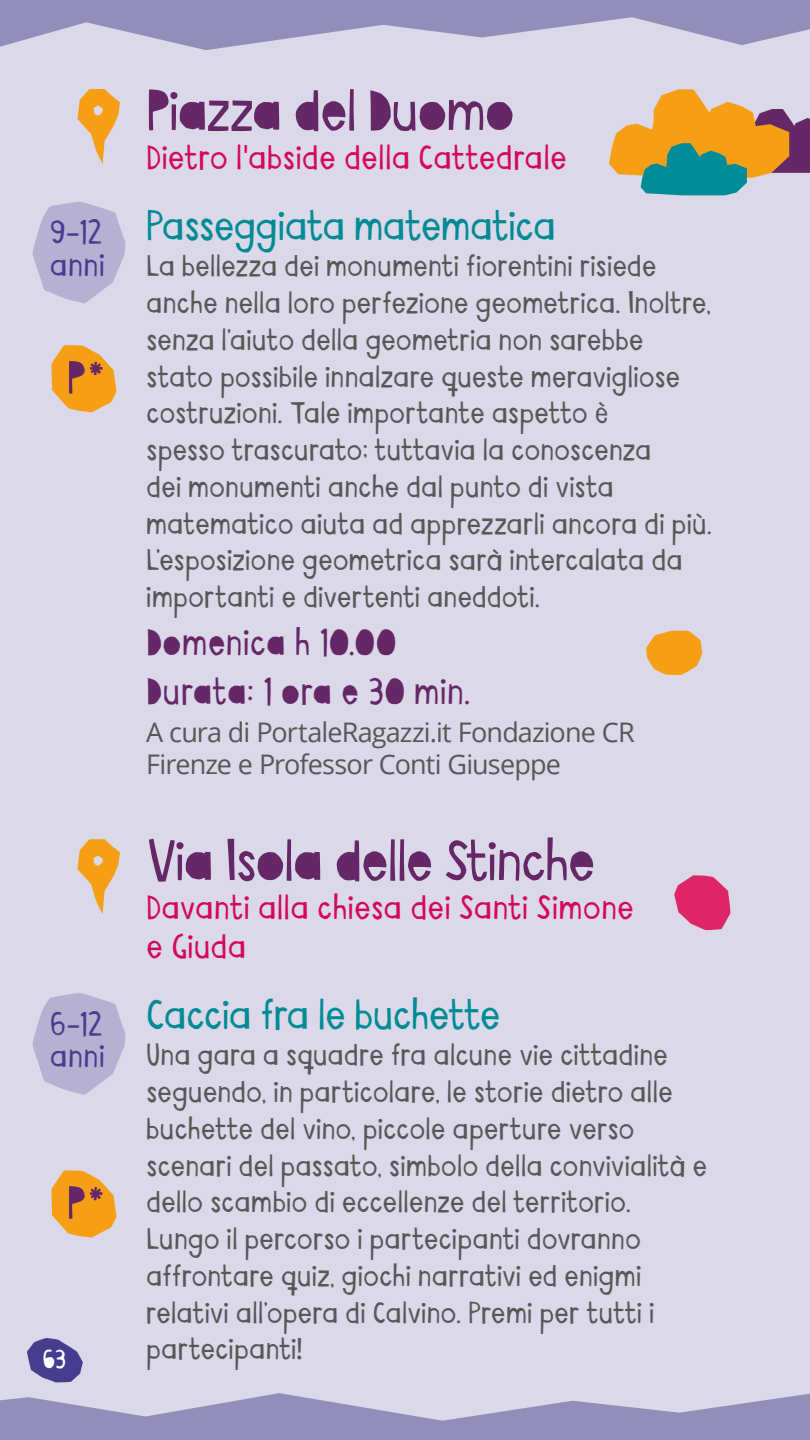
<style>
.page{position:relative;width:810px;height:1440px;background:#dad8e9}
.page>*{position:absolute;margin:0;border:0;box-sizing:border-box;transform-origin:0 0}
.t1{font:900 54px "Paper Cuts";letter-spacing:-.04em;color:#652766}
.t2{font:39.9px "Paper Cuts";letter-spacing:-.025em;color:#008b95}
.t3{font:900 35.25px/48.2px "Paper Cuts";color:#652766}
.t4{font:32.25px/38.7px "Paper Cuts";color:#d50758}
.t5{font:30.9px/32.2px "Paper Cuts";letter-spacing:.01em;color:#473d8f}
.t6{font:28.5px/36.8px "Paper Cuts";letter-spacing:-.01em;color:#575756}
.t7{font:27px/32.4px "Open Sans";letter-spacing:-.035em;color:#575756}
.t8{font:900 24.75px "Paper Cuts";color:#fff}
</style>
<div class="page">
<svg style="left:27px;top:1338px;width:56px;height:45px"></svg>
<svg style="left:0;top:1393px;width:810px;height:47px"></svg>
<svg style="left:0;top:0;width:810px;height:50px;fill:#938dba"></svg>
<svg style="left:646px;top:631px;width:57px;height:44px"></svg>
<svg style="left:674px;top:875px;width:57px;height:55px"></svg>
<svg style="left:77px;top:89px;width:43px;height:75px"></svg>
<svg style="left:77px;top:839px;width:43px;height:75px"></svg>
<svg style="left:33px;top:201px;width:93px;height:102px"></svg>
<svg style="left:33px;top:993px;width:93px;height:102px"></svg>
<svg style="left:51px;top:345px;width:65px;height:67px"></svg>
<svg style="left:51px;top:1170px;width:65px;height:68px"></svg>
<svg style="left:609px;top:89px;width:201px;height:106px"></svg>
<p class="t5" style="left:50px;top:219px;width:57px">9-12 anni</p>
<p class="t5" style="left:50px;top:1010px;width:57px">6-12 anni</p>
<p class="t8" style="left:43px;top:1344px;width:26px">63</p>
<h1 class="t1" style="left:146px;top:79px;width:370px">Piazza del Duomo</h1>
<p class="t4" style="left:146px;top:140px;width:422px">Dietro l'abside della Cattedrale</p>
<h2 class="t2" style="left:146px;top:202px;width:412px">Passeggiata matematica</h2>
<p class="t6" style="left:146px;top:250px;width:568px">La bellezza dei monumenti fiorentini risiede anche nella loro perfezione geometrica. Inoltre, senza l’aiuto della geometria non sarebbe stato possibile innalzare queste meravigliose costruzioni. Tale importante aspetto è<br>spesso trascurato; tuttavia la conoscenza<br>dei monumenti anche dal punto di vista matematico aiuta ad apprezzarli ancora di più.<br>L’esposizione geometrica sarà intercalata da importanti e divertenti aneddoti.</p>
<p class="t3" style="left:146px;top:622px;width:326px">Domenica h 10.00<br>Durata: 1 ora e 30 min.</p>
<p class="t7" style="left:146px;top:715px;width:490px">A cura di PortaleRagazzi.it Fondazione CR<br>Firenze e Professor Conti Giuseppe</p>
<h1 class="t1" style="left:146px;top:829px;width:451px">Via Isola delle Stinche</h1>
<p class="t4" style="left:146px;top:891px;width:490px">Davanti alla chiesa dei Santi Simone e Giuda</p>
<h2 class="t2" style="left:146px;top:991px;width:356px">Caccia fra le buchette</h2>
<p class="t6" style="left:146px;top:1039px;width:563px">Una gara a squadre fra alcune vie cittadine seguendo, in particolare, le storie dietro alle buchette del vino, piccole aperture verso scenari del passato, simbolo della convivialità e dello scambio di eccellenze del territorio.<br>Lungo il percorso i partecipanti dovranno affrontare quiz, giochi narrativi ed enigmi relativi all’opera di Calvino. Premi per tutti i partecipanti!</p>
</div>
